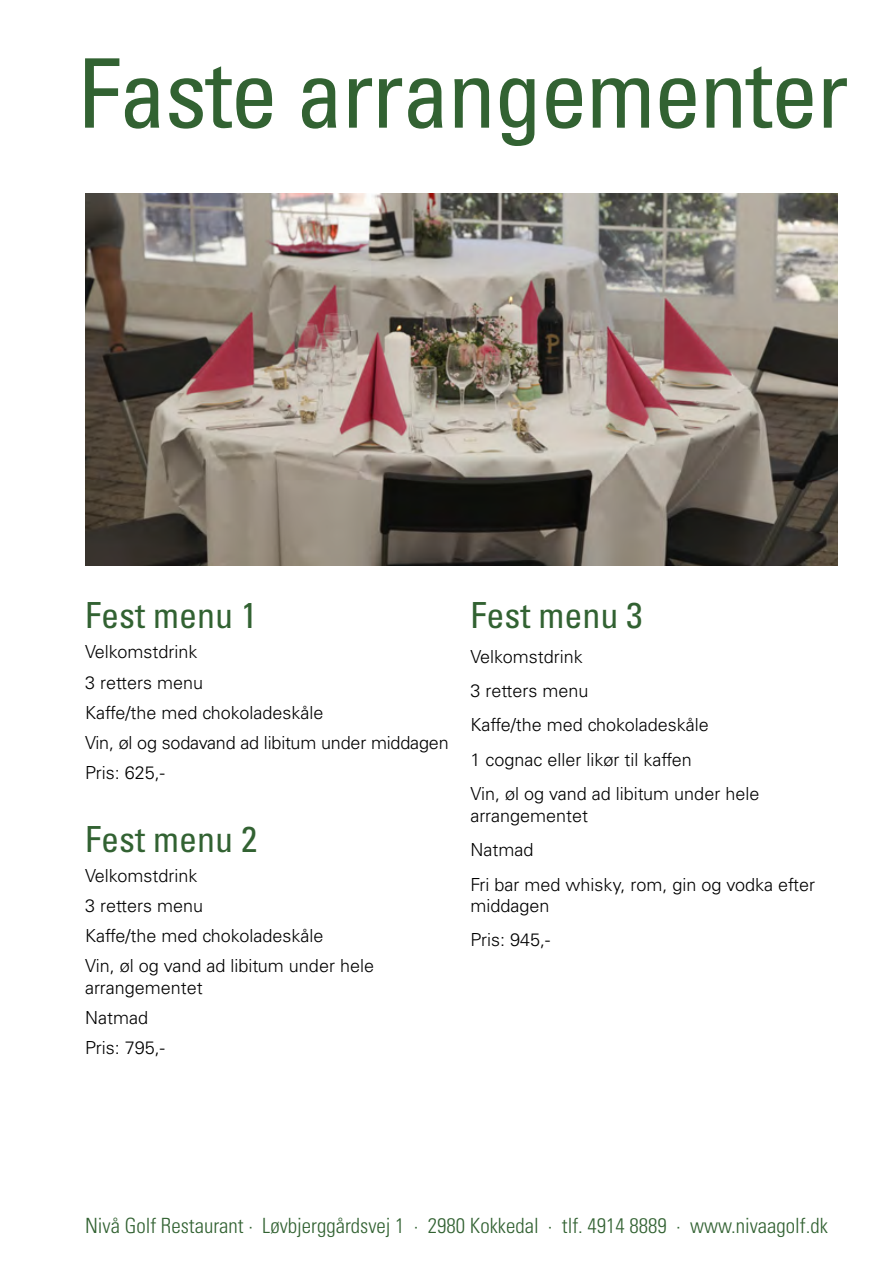
<style>
.page{position:relative;width:893px;height:1263px;background:#fff}
.page>*{position:absolute;margin:0;border:0;box-sizing:border-box;transform-origin:0 0}
.t1{font:condensed 96px "Univers";letter-spacing:-.02em;color:#326232}
.t2{font:condensed 36px "Univers";color:#326232}
.t3{font:300 condensed 21px "Univers";color:#326232}
.t4{font:300 18px/30.2px "Univers";color:#000}
</style>
<div class="page">
<img style="left:85px;top:193px;width:753px;height:373px">
<h1 class="t1" style="left:78px;top:33px;width:772px">Faste arrangementer</h1>
<h2 class="t2" style="left:85px;top:593px;width:173px">Fest menu 1</h2>
<p class="t4" style="left:85px;top:637px;width:365px">Velkomstdrink<br>3 retters menu<br>Kaffe/the med chokoladeskåle<br>Vin, øl og sodavand ad libitum under middagen<br>Pris: 625,-</p>
<h2 class="t2" style="left:85px;top:816px;width:173px">Fest menu 2</h2>
<p class="t4" style="left:85px;top:860px;width:290px">Velkomstdrink<br>3 retters menu<br>Kaffe/the med chokoladeskåle<br>Vin, øl og vand ad libitum under hele</p>
<p class="t4" style="left:85px;top:972px;width:119px">arrangementet<br>Natmad<br>Pris: 795,-</p>
<h2 class="t2" style="left:470px;top:593px;width:173px">Fest menu 3</h2>
<p class="t4" style="left:470px;top:639px;width:290px;line-height:34.3px">Velkomstdrink<br>3 retters menu<br>Kaffe/the med chokoladeskåle<br>1 cognac eller likør til kaffen<br>Vin, øl og vand ad libitum under hele</p>
<p class="t4" style="left:470px;top:798px;width:346px;line-height:34.3px">arrangementet<br>Natmad<br>Fri bar med whisky, rom, gin og vodka efter</p>
<p class="t4" style="left:470px;top:888px;width:81px;line-height:34.3px">middagen<br>Pris: 945,-</p>
<p class="t3" style="left:85px;top:1212px;width:744px">Nivå Golf Restaurant · Løvbjerggårdsvej 1 · 2980 Kokkedal · tlf. 4914 8889 · www.nivaagolf.dk</p>
</div>
